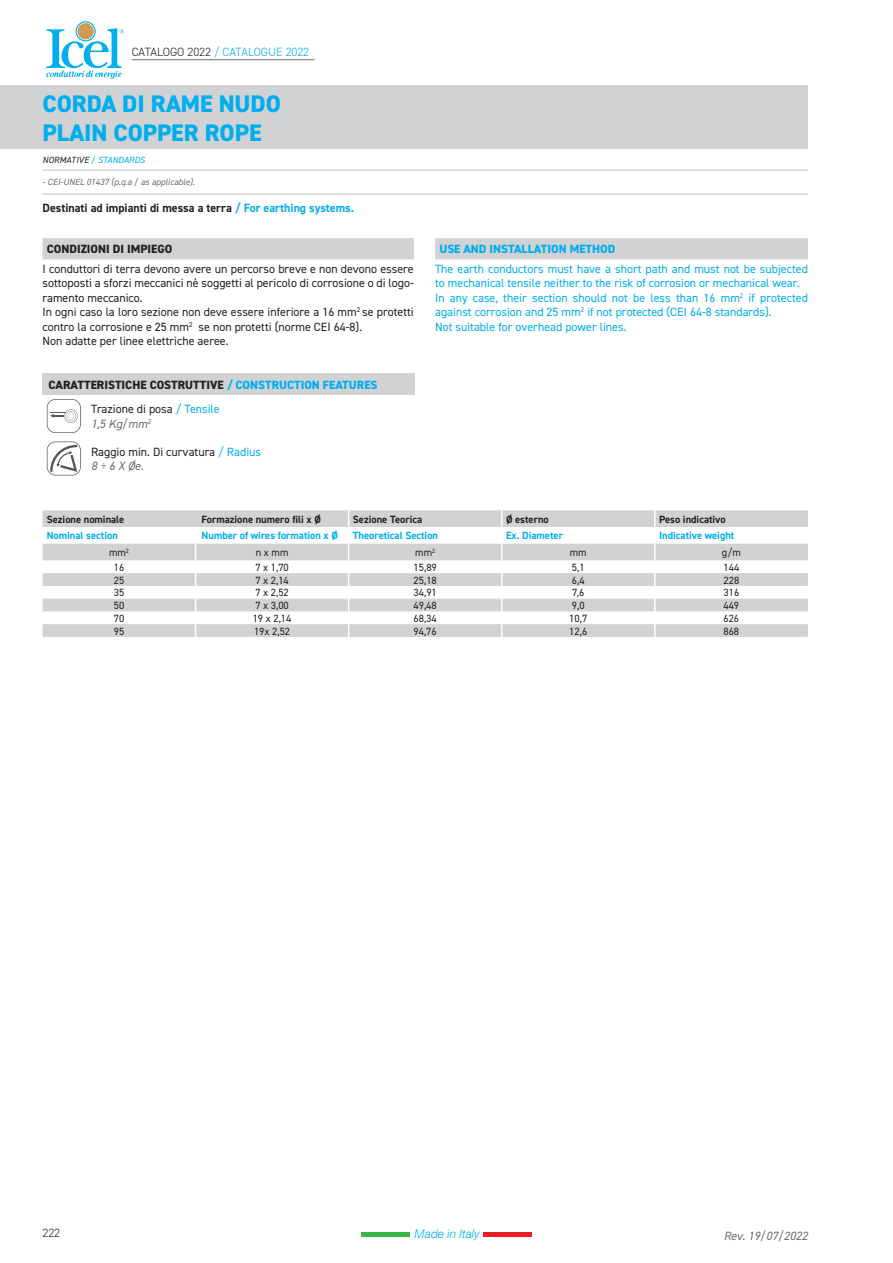
<style>
.page{position:relative;width:893px;height:1263px;background:#fff}
.page>*{position:absolute;margin:0;border:0;box-sizing:border-box;transform-origin:0 0}
.t1{font:800 24px/28.8px "DIN2014";color:#00aeef}
.t2{font:12px/14.4px "DIN2014";color:#231f20}
.t3{font:12px/14.4px "DIN2014";color:#00aeef}
.t4{font:800 12px/24.8px "DIN2014";color:#231f20}
.t5{font:700 12px "DIN2014";color:#231f20}
.t6{font:300 12px "DIN2014";color:#00aeef}
.t7{font:800 12px "DIN2014";color:#00aeef}
.t8{font:italic 12px "DIN2014";color:#6c6d70}
.t9{font:italic 300 12px "Helvetica Neue";color:#00aeef}
.t10{font:300 12px "DIN2014";color:#231f20}
.t11{font:10.5px "DIN2014";color:#231f20}
.t12{font:700 10.5px "DIN2014";color:#00aeef}
.t13{font:700 10.5px "DIN2014";color:#231f20}
.t14{font:italic 9px "DIN2014";color:#6c6d70}
.t15{font:italic 9px "DIN2014";color:#00aeef}
.s1{color:#231f20}
.s2{color:#00aeef}
.s3{font-weight:400}
.s4{font-weight:400;color:#00aeef}
.s5{font-style:italic;color:#6c6d70}
</style>
<div class="page">
<hr style="left:43px;top:169px;width:765px;height:2px;background:#d1d2d4">
<hr style="left:43px;top:193px;width:765px;height:2px;background:#d1d2d4">
<div style="left:0;top:85px;width:808px;height:64px;background:#d1d2d4"></div>
<div style="left:362px;top:1232px;width:48px;height:5px;background:#3ab54a"></div>
<div style="left:483px;top:1232px;width:48px;height:5px;background:#ee1d23"></div>
<svg style="left:46px;top:21px;width:78px;height:58px"></svg>
<hr style="left:132px;top:59px;width:183px;height:1px;background:#6c6d70">
<div style="left:43px;top:238px;width:765px;height:21px;background:#d1d2d4"></div>
<div style="left:43px;top:373px;width:372px;height:22px;background:#d1d2d4"></div>
<svg style="left:47px;top:399px;width:34px;height:34px"></svg>
<svg style="left:47px;top:441px;width:34px;height:34px"></svg>
<svg style="left:43px;top:510px;width:765px;height:127px;fill:#d1d2d4"></svg>
<svg style="left:195px;top:544px;width:1px;height:93px"></svg>
<svg style="left:348px;top:510px;width:1px;height:127px"></svg>
<svg style="left:501px;top:510px;width:1px;height:127px"></svg>
<svg style="left:654px;top:510px;width:2px;height:127px"></svg>
<p class="t6" style="left:132px;top:45px;width:179px"><span class="s1">CATALOGO 2022</span> / CATALOGUE 2022</p>
<h1 class="t1" style="left:43px;top:89px;width:240px">CORDA DI RAME NUDO<br>PLAIN COPPER ROPE</h1>
<p class="t14" style="left:43px;top:177px;width:154px">- CEI-UNEL 01437 (p.q.a / as applicable).</p>
<p class="t5" style="left:43px;top:199px;width:313px">Destinati ad impianti di messa a terra <span class="s2">/ For earthing systems.</span></p>
<p class="t4" style="left:47px;top:237px;width:127px">CONDIZIONI DI IMPIEGO</p>
<p class="t7" style="left:439px;top:241px;width:177px">USE AND INSTALLATION METHOD</p>
<p class="t2" style="left:43px;top:261px;width:373px">I conduttori di terra devono avere un percorso breve e non devono essere sottoposti a sforzi meccanici nè soggetti al pericolo di corrosione o di logo&shy;ramento meccanico.<br>In ogni caso la loro sezione non deve essere inferiore a 16 mm<sup>2</sup> se protetti contro la corrosione e 25 mm<sup>2</sup> se non protetti (norme CEI 64-8).<br>Non adatte per linee elettriche aeree.</p>
<p class="t3" style="left:435px;top:261px;width:374px">The earth conductors must have a short path and must not be subjected to mechanical tensile neither to the risk of corrosion or mechanical wear.<br>In any case, their section should not be less than 16 mm<sup>2</sup> if protected against corrosion and 25 mm<sup>2</sup> if not protected (CEI 64-8 standards).<br>Not suitable for overhead power lines.</p>
<p class="t4" style="left:91px;top:372px;width:288px;text-indent:-43px">CARATTERISTICHE COSTRUTTIVE <span class="s2">/ CONSTRUCTION FEATURES<br></span><span class="s3">Trazione di posa</span> <span class="s4">/ Tensile</span></p>
<p class="t8" style="left:91px;top:416px;width:61px">1,5 Kg/mm<sup>2</sup></p>
<p class="t2" style="left:91px;top:444px;width:172px">Raggio min. Di curvatura <span class="s2">/ Radius<br></span><span class="s5">8 ÷ 6 X Øe.</span></p>
<p class="t15" style="left:43px;top:154px;width:104px"><span class="s1">NORMATIVE</span> / STANDARDS</p>
<p class="t13" style="left:47px;top:512px;width:79px">Sezione nominale</p>
<p class="t13" style="left:202px;top:512px;width:121px">Formazione numero fili x Ø</p>
<p class="t13" style="left:353px;top:512px;width:71px">Sezione Teorica</p>
<p class="t13" style="left:506px;top:512px;width:44px">Ø esterno</p>
<p class="t13" style="left:659px;top:512px;width:68px">Peso indicativo</p>
<p class="t12" style="left:47px;top:529px;width:73px">Nominal section</p>
<p class="t12" style="left:202px;top:529px;width:138px">Number of wires formation x Ø</p>
<p class="t12" style="left:353px;top:529px;width:87px">Theoretical Section</p>
<p class="t12" style="left:506px;top:529px;width:58px">Ex. Diameter</p>
<p class="t12" style="left:659px;top:529px;width:77px">Indicative weight</p>
<p class="t11" style="left:109px;top:546px;width:21px">mm<sup>2</sup></p>
<p class="t11" style="left:256px;top:546px;width:34px">n x mm</p>
<p class="t11" style="left:415px;top:546px;width:21px">mm<sup>2</sup></p>
<p class="t11" style="left:570px;top:546px;width:18px">mm</p>
<p class="t11" style="left:722px;top:546px;width:20px">g/m</p>
<p class="t11" style="left:114px;top:561px;width:12px">16</p>
<p class="t11" style="left:255px;top:561px;width:35px">7 x 1,70</p>
<p class="t11" style="left:414px;top:561px;width:25px">15,89</p>
<p class="t11" style="left:572px;top:561px;width:14px">5,1</p>
<p class="t11" style="left:723px;top:561px;width:17px">144</p>
<p class="t11" style="left:114px;top:573px;width:12px">25</p>
<p class="t11" style="left:255px;top:573px;width:35px">7 x 2,14</p>
<p class="t11" style="left:414px;top:573px;width:25px">25,18</p>
<p class="t11" style="left:572px;top:573px;width:14px">6,4</p>
<p class="t11" style="left:723px;top:573px;width:17px">228</p>
<p class="t11" style="left:114px;top:586px;width:12px">35</p>
<p class="t11" style="left:255px;top:586px;width:35px">7 x 2,52</p>
<p class="t11" style="left:414px;top:586px;width:25px">34,91</p>
<p class="t11" style="left:572px;top:586px;width:14px">7,6</p>
<p class="t11" style="left:723px;top:586px;width:17px">316</p>
<p class="t11" style="left:114px;top:599px;width:12px">50</p>
<p class="t11" style="left:255px;top:599px;width:35px">7 x 3,00</p>
<p class="t11" style="left:414px;top:599px;width:25px">49,48</p>
<p class="t11" style="left:572px;top:599px;width:14px">9,0</p>
<p class="t11" style="left:723px;top:599px;width:17px">449</p>
<p class="t11" style="left:114px;top:612px;width:12px">70</p>
<p class="t11" style="left:253px;top:612px;width:40px">19 x 2,14</p>
<p class="t11" style="left:414px;top:612px;width:25px">68,34</p>
<p class="t11" style="left:569px;top:612px;width:20px">10,7</p>
<p class="t11" style="left:723px;top:612px;width:17px">626</p>
<p class="t11" style="left:114px;top:624px;width:12px">95</p>
<p class="t11" style="left:254px;top:624px;width:38px">19x 2,52</p>
<p class="t11" style="left:414px;top:624px;width:25px">94,76</p>
<p class="t11" style="left:569px;top:624px;width:20px">12,6</p>
<p class="t11" style="left:723px;top:624px;width:17px">868</p>
<p class="t10" style="left:43px;top:1226px;width:19px">222</p>
<p class="t9" style="left:415px;top:1226px;width:67px">Made in Italy</p>
<p class="t8" style="left:724px;top:1228px;width:86px">Rev. 19/07/2022</p>
</div>
